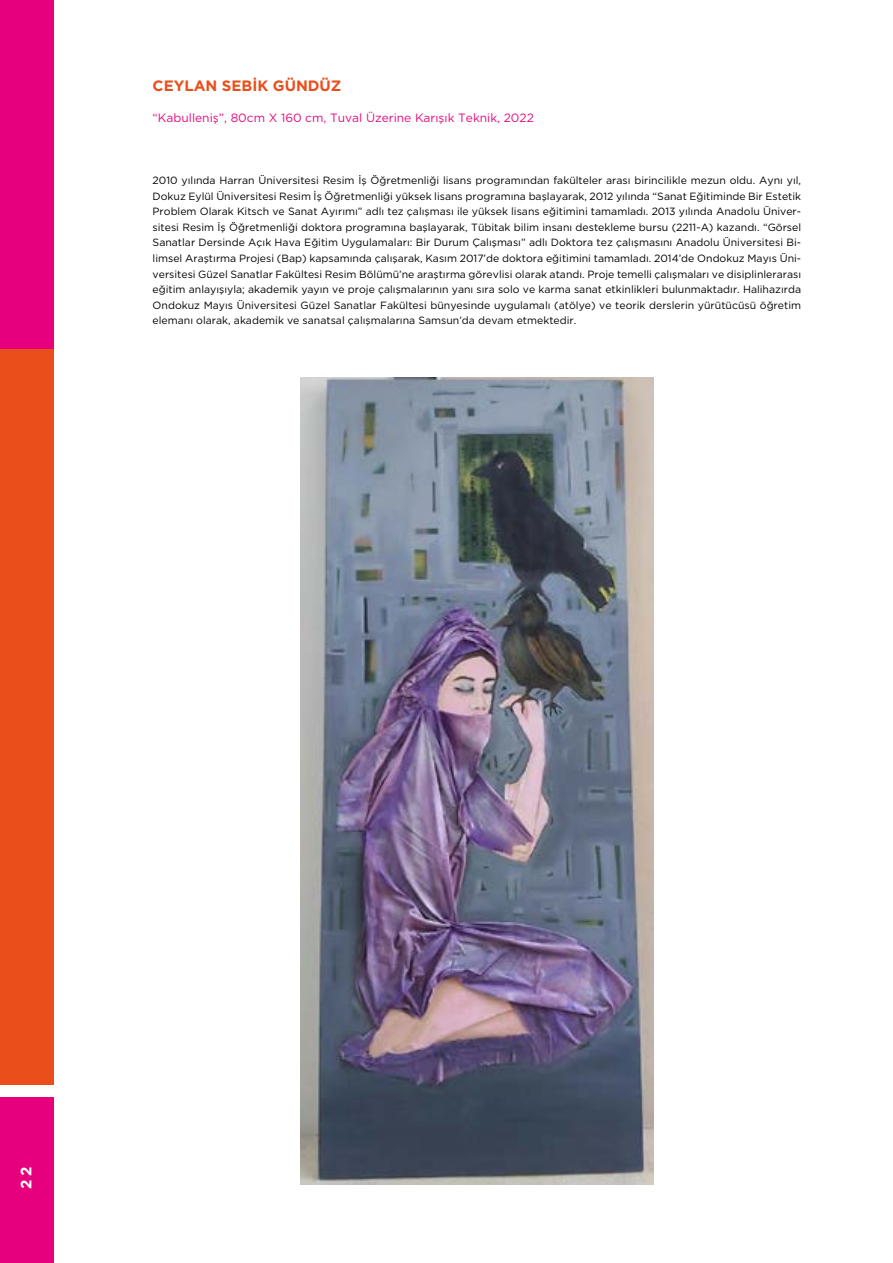
<style>
.page{position:relative;width:893px;height:1263px;background:#fff}
.page>*{position:absolute;margin:0;border:0;box-sizing:border-box;transform-origin:0 0}
.t1{font:700 15px "Gotham TRUN";color:#e94e1b}
.t2{font:700 15px "Gotham TRUN";color:#fff}
.t3{font:12px "Gotham TRUN";color:#e50b7e}
.t4{font:10.5px/15.6px "Gotham TRUN";color:#000;text-align:justify}
</style>
<div class="page">
<div style="left:0;top:349px;width:54px;height:735px;background:#e94e1b"></div>
<div style="left:0;top:0;width:54px;height:349px;background:#e6007d"></div>
<div style="left:0;top:1097px;width:54px;height:166px;background:#e6007d"></div>
<img style="left:301px;top:377px;width:352px;height:807px">
<h1 class="t1" style="left:153px;top:77px;width:190px">CEYLAN SEBİ K GÜNDÜZ</h1>
<p class="t3" style="left:153px;top:111px;width:383px">“Kabulleniş”, 80cm X 160 cm, Tuval Üzerine Karışık Teknik, 2022</p>
<p class="t4" style="left:153px;top:172px;width:650px">2010 yılında Harran Üniversitesi Resim İş Öğ retmenliğ i lisans programından fakülteler arası birincilikle mezun oldu. Aynı yıl, Dokuz Eylül Üniversitesi Resim İş Öğ retmenliğ i yüksek lisans programına başlayarak, 2012 yılında “Sanat Eğ itiminde Bir Estetik Problem Olarak Kitsch ve Sanat Ayırımı” adlı tez çalışması ile yüksek lisans eğ itimini tamamladı. 2013 yılında Anadolu Üniver&shy;sitesi Resim İş Öğ retmenliğ i doktora programına başlayarak, Tübitak bilim insanı destekleme bursu (2211-A) kazandı. “Görsel Sanatlar Dersinde Açık Hava Eğ itim Uygulamaları: Bir Durum Çalışması” adlı Doktora tez çalışmasını Anadolu Üniversitesi Bi&shy;limsel Araştırma Projesi (Bap) kapsamında çalışarak, Kasım 2017’de doktora eğ itimini tamamladı. 2014’de Ondokuz Mayıs Üni&shy;versitesi Güzel Sanatlar Fakültesi Resim Bölümü’ne araştırma görevlisi olarak atandı. Proje temelli çalışmaları ve disiplinlerarası eğitim anlayışıyla; akademik yayın ve proje çalışmalarının yanı sıra solo ve karma sanat etkinlikleri bulunmaktadır. Halihazırda Ondokuz Mayıs Üniversitesi Güzel Sanatlar Fakültesi bünyesinde uygulamalı (atölye) ve teorik derslerin yürütücüsü öğretim elemanı olarak, akademik ve sanatsal çalışmalarına Samsun’da devam etmektedir.</p>
<h1 class="t2" style="left:18px;top:1188px;width:24px;rotate:-90deg">22</h1>
</div>
